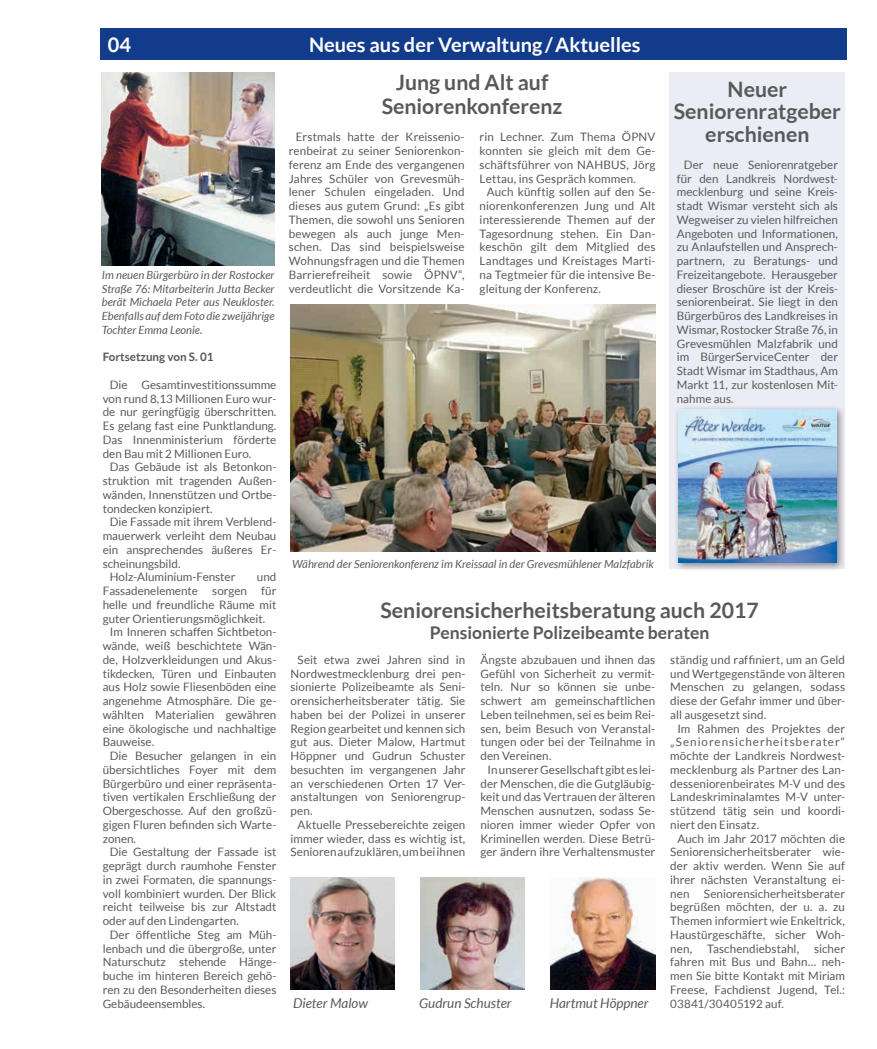
<style>
.page{position:relative;width:877px;height:1049px;background:#fff}
.page>*{position:absolute;margin:0;border:0;box-sizing:border-box;transform-origin:0 0}
.t1{font:700 21.25px/22.5px "Lato";color:#58595b;text-align:center}
.t2{font:700 20px "Lato";color:#fff}
.t3{font:700 17.5px "Lato";color:#58595b}
.t4{font:italic 13.5px "Lato";color:#58595b}
.t5{font:11.62px/13.8px "Lato";color:#58595b;text-align:justify}
.t6{font:700 11.62px "Lato";color:#58595b}
.t7{font:italic 11.25px/13.8px "Lato";color:#58595b;text-align:justify}
</style>
<div class="page">
<div style="left:670px;top:73px;width:175px;height:496px;background:#ececf5"></div>
<div style="left:101px;top:28px;width:746px;height:32px;background:#123c8b"></div>
<div style="left:674px;top:405px;width:172px;height:167px;background:#231f20;opacity:.5"></div>
<img style="left:679px;top:409px;width:157px;height:153px">
<img style="left:420px;top:877px;width:104px;height:113px">
<img style="left:102px;top:73px;width:173px;height:192px">
<img style="left:291px;top:877px;width:104px;height:113px">
<img style="left:551px;top:877px;width:104px;height:113px">
<img style="left:291px;top:305px;width:365px;height:247px">
<h2 class="t2" style="left:108px;top:34px;width:25px">04</h2>
<h2 class="t2" style="left:309px;top:34px;width:333px">Neues aus der Verwaltung/Aktuelles</h2>
<p class="t7" style="left:102px;top:268px;width:174px">Im neuen Bürgerbüro in der Rostocker Straße 76: Mitarbeiterin Jutta Becker berät Michaela Peter aus Neukloster.<br>Ebenfalls auf dem Foto die zweijährige Tochter Emma Leonie.</p>
<p class="t6" style="left:103px;top:350px;width:112px">Fortsetzung von S. 01</p>
<p class="t5" style="left:103px;top:378px;width:175px;text-indent:7px">Die Gesamtinvestitionssumme von rund 8,13 Millionen Euro wur&shy;de nur geringfügig überschritten.<br>Es gelang fast eine Punktlandung.<br>Das Innenministerium förderte den Bau mit 2 Millionen Euro.</p>
<p class="t5" style="left:103px;top:460px;width:175px;text-indent:7px">Das Gebäude ist als Betonkon&shy;struktion mit tragenden Außen&shy;wänden, Innenstützen und Ortbe&shy;tondecken konzipiert.</p>
<p class="t5" style="left:110px;top:515px;width:168px">Die Fassade mit ihrem Verblend-</p>
<p class="t5" style="left:103px;top:529px;width:175px">mauerwerk verleiht dem Neubau</p>
<p class="t5" style="left:103px;top:543px;width:175px">ein ansprechendes äußeres Er-</p>
<p class="t5" style="left:103px;top:556px;width:79px">scheinungsbild.</p>
<p class="t5" style="left:110px;top:570px;width:127px">Holz-Aluminium-Fenster</p>
<p class="t5" style="left:257px;top:570px;width:21px">und</p>
<p class="t5" style="left:103px;top:584px;width:175px">Fassadenelemente sorgen für</p>
<p class="t5" style="left:103px;top:598px;width:175px">helle und freundliche Räume mit</p>
<p class="t5" style="left:103px;top:611px;width:164px">guter Orientierungsmöglichkeit.</p>
<p class="t5" style="left:110px;top:625px;width:168px">Im Inneren schaffen Sichtbeton-</p>
<p class="t5" style="left:103px;top:639px;width:175px">wände, weiß beschichtete Wän-</p>
<p class="t5" style="left:103px;top:653px;width:175px">de, Holzverkleidungen und Akus-</p>
<p class="t5" style="left:103px;top:666px;width:175px">tikdecken, Türen und Einbauten</p>
<p class="t5" style="left:103px;top:680px;width:175px">aus Holz sowie Fliesenböden eine</p>
<p class="t5" style="left:103px;top:694px;width:175px">angenehme Atmosphäre. Die ge-</p>
<p class="t5" style="left:103px;top:708px;width:175px">wählten Materialien gewähren</p>
<p class="t5" style="left:103px;top:721px;width:175px">eine ökologische und nachhaltige</p>
<p class="t5" style="left:103px;top:735px;width:53px">Bauweise.</p>
<p class="t5" style="left:110px;top:749px;width:168px">Die Besucher gelangen in ein</p>
<p class="t5" style="left:103px;top:763px;width:175px">übersichtliches Foyer mit dem</p>
<p class="t5" style="left:103px;top:776px;width:175px">Bürgerbüro und einer repräsenta-</p>
<p class="t5" style="left:103px;top:790px;width:175px">tiven vertikalen Erschließung der</p>
<p class="t5" style="left:103px;top:804px;width:175px">Obergeschosse. Auf den großzü-</p>
<p class="t5" style="left:103px;top:818px;width:175px">gigen Fluren befinden sich Warte-</p>
<p class="t5" style="left:103px;top:831px;width:35px">zonen.</p>
<p class="t5" style="left:110px;top:845px;width:168px">Die Gestaltung der Fassade ist</p>
<p class="t5" style="left:103px;top:859px;width:175px">geprägt durch raumhohe Fenster</p>
<p class="t5" style="left:103px;top:873px;width:175px">in zwei Formaten, die spannungs-</p>
<p class="t5" style="left:103px;top:886px;width:175px">voll kombiniert wurden. Der Blick</p>
<p class="t5" style="left:103px;top:900px;width:175px">reicht teilweise bis zur Altstadt</p>
<p class="t5" style="left:103px;top:914px;width:138px">oder auf den Lindengarten.</p>
<p class="t5" style="left:110px;top:928px;width:168px">Der öffentliche Steg am Müh-</p>
<p class="t5" style="left:103px;top:941px;width:175px">lenbach und die übergroße, unter</p>
<p class="t5" style="left:103px;top:955px;width:175px">Naturschutz stehende Hänge-</p>
<p class="t5" style="left:103px;top:969px;width:175px">buche im hinteren Bereich gehö-</p>
<p class="t5" style="left:103px;top:983px;width:175px">ren zu den Besonderheiten dieses</p>
<p class="t5" style="left:103px;top:996px;width:104px">Gebäudeensembles.</p>
<h1 class="t1" style="left:382px;top:70px;width:182px;line-height:23.8px">Jung und Alt auf<br>Seniorenkonferenz</h1>
<p class="t5" style="left:289px;top:130px;width:177px;text-indent:7px">Erstmals hatte der Kreissenio&shy;renbeirat zu seiner Seniorenkon&shy;ferenz am Ende des vergangenen Jahres Schüler von Grevesmüh&shy;lener Schulen eingeladen. Und dieses aus gutem Grund: „Es gibt Themen, die sowohl uns Senioren bewegen als auch junge Men&shy;schen. Das sind beispielsweise Wohnungsfragen und die Themen Barrierefreiheit sowie ÖPNV“, verdeutlicht die Vorsitzende Ka-</p>
<p class="t5" style="left:480px;top:130px;width:177px">rin Lechner. Zum Thema ÖPNV konnten sie gleich mit dem Ge&shy;schäftsführer von NAHBUS, Jörg Lettau, ins Gespräch kommen.</p>
<p class="t5" style="left:480px;top:185px;width:177px;text-indent:7px">Auch künftig sollen auf den Se&shy;niorenkonferenzen Jung und Alt interessierende Themen auf der Tagesordnung stehen. Ein Dan&shy;keschön gilt dem Mitglied des Landtages und Kreistages Marti&shy;na Tegtmeier für die intensive Be&shy;gleitung der Konferenz.</p>
<h1 class="t1" style="left:674px;top:78px;width:168px">Neuer<br>Seniorenratgeber erschienen</h1>
<p class="t5" style="left:677px;top:158px;width:163px;text-indent:7px">Der neue Seniorenratgeber für den Landkreis Nordwest&shy;mecklenburg und seine Kreis&shy;stadt Wismar versteht sich als Wegweiser zu vielen hilfreichen Angeboten und Informationen, zu Anlaufstellen und Ansprech&shy;partnern, zu Beratungs- und Freizeitangebote. Herausgeber dieser Broschüre ist der Kreis&shy;seniorenbeirat. Sie liegt in den Bürgerbüros des Landkreises in Wismar, Rostocker Straße 76, in Grevesmühlen Malzfabrik und im BürgerServiceCenter der Stadt Wismar im Stadthaus, Am Markt 11, zur kostenlosen Mit&shy;nahme aus.</p>
<p class="t7" style="left:292px;top:557px;width:363px">Während der Seniorenkonferenz im Kreissaal in der Grevesmühlener Malzfabrik</p>
<h1 class="t1" style="left:381px;top:598px;width:380px">Seniorensicherheitsberatung auch 2017</h1>
<h3 class="t3" style="left:430px;top:623px;width:281px">Pensionierte Polizeibeamte beraten</h3>
<p class="t5" style="left:291px;top:653px;width:176px;text-indent:7px">Seit etwa zwei Jahren sind in Nordwestmecklenburg drei pen&shy;sionierte Polizeibeamte als Seni&shy;orensicherheitsberater tätig. Sie haben bei der Polizei in unserer Region gearbeitet und kennen sich gut aus. Dieter Malow, Hartmut Höppner und Gudrun Schuster besuchten im vergangenen Jahr an verschiedenen Orten 17 Ver&shy;anstaltungen von Seniorengrup&shy;pen.</p>
<p class="t5" style="left:291px;top:818px;width:176px;text-indent:7px">Aktuelle Pressebereichte zeigen immer wieder, dass es wichtig ist, Senioren aufzuklären, um bei ihnen</p>
<p class="t5" style="left:480px;top:653px;width:176px">Ängste abzubauen und ihnen das Gefühl von Sicherheit zu vermit&shy;teln. Nur so können sie unbe&shy;schwert am gemeinschaftlichen Leben teilnehmen, sei es beim Rei&shy;sen, beim Besuch von Veranstal&shy;tungen oder bei der Teilnahme in den Vereinen.</p>
<p class="t5" style="left:480px;top:763px;width:176px;text-indent:7px">In unserer Gesellschaft gibt es lei&shy;der Menschen, die die Gutgläubig&shy;keit und das Vertrauen der älteren Menschen ausnutzen, sodass Se&shy;nioren immer wieder Opfer von Kriminellen werden. Diese Betrü&shy;ger ändern ihre Verhaltensmuster</p>
<p class="t4" style="left:293px;top:995px;width:76px">Dieter Malow</p>
<p class="t4" style="left:419px;top:995px;width:94px">Gudrun Schuster</p>
<p class="t4" style="left:550px;top:995px;width:100px">Hartmut Höppner</p>
<p class="t5" style="left:670px;top:653px;width:176px">ständig und raffiniert, um an Geld und Wertgegenstände von älteren Menschen zu gelangen, sodass diese der Gefahr immer und über&shy;all ausgesetzt sind.</p>
<p class="t5" style="left:670px;top:721px;width:176px;text-indent:7px">Im Rahmen des Projektes der „Seniorensicherheitsberater“ möchte der Landkreis Nordwest&shy;mecklenburg als Partner des Lan&shy;desseniorenbeirates M-V und des Landeskriminalamtes M-V unter&shy;stützend tätig sein und koordi&shy;niert den Einsatz.</p>
<p class="t5" style="left:670px;top:831px;width:176px;text-indent:7px">Auch im Jahr 2017 möchten die Seniorensicherheitsberater wie&shy;der aktiv werden. Wenn Sie auf ihrer nächsten Veranstaltung ei&shy;nen Seniorensicherheitsberater begrüßen möchten, der u. a. zu Themen informiert wie Enkeltrick, Haustürgeschäfte, sicher Woh&shy;nen,</p>
<p class="t5" style="left:670px;top:941px;width:176px;text-indent:144px">sicher fahren mit Bus und Bahn… neh&shy;men Sie bitte Kontakt mit Miriam Freese, Fachdienst Jugend, Tel.:<br>03841/30405192 auf.</p>
<p class="t5" style="left:707px;top:941px;width:94px">Taschendiebstahl,</p>
</div>
